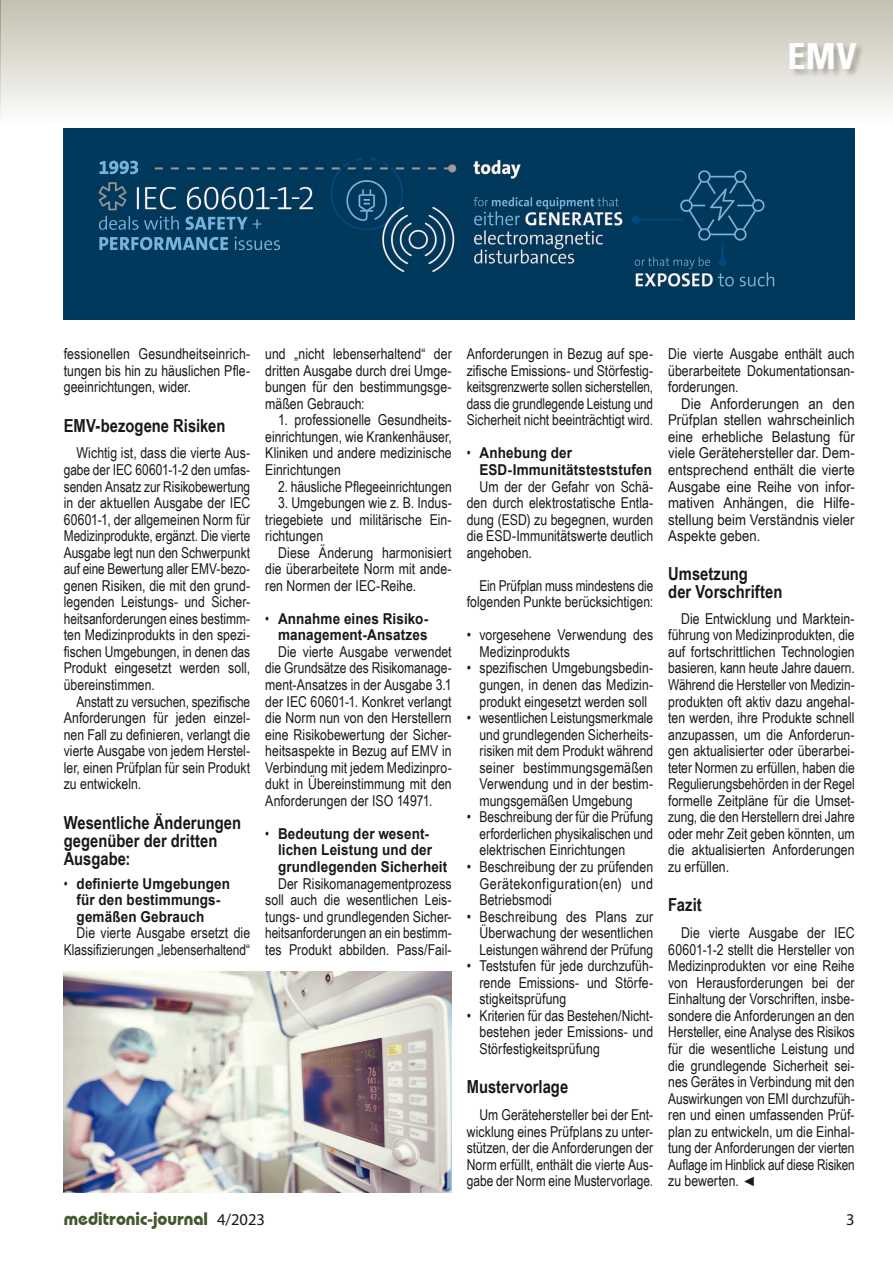
<style>
.page{position:relative;width:893px;height:1263px;background:#fff}
.page>*{position:absolute;margin:0;border:0;box-sizing:border-box;transform-origin:0 0}
.t1{font:700 condensed 36px "Univers";color:#fff}
.t2{font:700 18px/18px "Arial Narrow";color:#1a171c}
.t3{font:700 18px "Bauhaus IT Cby BT";color:#46562d}
.t4{font:16.5px "Myriad Pro";color:#1a171c}
.t5{font:15px/16.5px "Arial Narrow";color:#1a171c;text-align:justify}
.t6{font:15px/16.5px "Arial Narrow";color:#1a171c;text-align:justify;scale:1.07 1}
.t7{font:700 15px/16.5px "Arial";letter-spacing:.01em;color:#1a171c;scale:.9 1}
.t8{font:15px/16.5px "Arial Narrow";color:#1a171c;text-align:right;scale:.96 1}
.s1{font-family:"Arial Narrow";font-weight:400}
.s2{font-family:"Arial";font-style:italic;font-size:13.5px}
.s3{font-family:"Myriad Pro";font-weight:400;font-size:16.5px;color:#1a171c}
</style>
<div class="page">
<div style="left:0;top:0;width:893px;height:128px;background:linear-gradient(to bottom,#c3c0af,#fefefe)"></div>
<svg style="left:0;top:0;width:1px;height:128px"></svg>
<div style="left:790px;top:43px;width:75px;height:35px;background:#1a171c;opacity:.25"></div>
<img style="left:64px;top:129px;width:791px;height:190px">
<img style="left:64px;top:971px;width:388px;height:222px">
<h1 class="t1" style="left:788px;top:34px;width:70px">EMV</h1>
<p class="t5" style="left:64px;top:345px;width:188px">fessionellen Gesundheitseinrich&shy;tungen bis hin zu häuslichen Pfle&shy;geeinrichtungen, wider.</p>
<p class="t2" style="left:64px;top:415px;width:163px">EMV-bezogene Risiken</p>
<p class="t5" style="left:64px;top:444px;width:188px;text-indent:13px">Wichtig ist, dass die vierte Aus&shy;gabe der IEC 60601-1-2 den umfas&shy;senden Ansatz zur Risikobewertung in der aktuellen Ausgabe der IEC 60601-1, der allgemeinen Norm für Medizinprodukte, ergänzt. Die vierte Ausgabe legt nun den Schwerpunkt auf eine Bewertung aller EMV-bezo&shy;genen Risiken, die mit den grund&shy;legenden Leistungs- und Sicher&shy;heitsanforderungen eines bestimm&shy;ten Medizinprodukts in den spezi&shy;fischen Umgebungen, in denen das Produkt eingesetzt werden soll, übereinstimmen.</p>
<p class="t5" style="left:64px;top:692px;width:188px;text-indent:13px">Anstatt zu versuchen, spezifische Anforderungen für jeden einzel&shy;nen Fall zu definieren, verlangt die vierte Ausgabe von jedem Herstel&shy;ler, einen Prüfplan für sein Produkt zu entwickeln.</p>
<p class="t2" style="left:64px;top:812px;width:179px">Wesentliche Änderungen gegenüber der dritten<br>Ausgabe:</p>
<p class="t7" style="left:77px;top:875px;width:172px;text-indent:-13px"><span class="s1">•</span> definierte Umgebungen für den bestimmungs&shy;gemäßen Gebrauch</p>
<p class="t5" style="left:64px;top:924px;width:188px;text-align:right">Die vierte Ausgabe ersetzt die<br>Klassifizierungen „lebenserhaltend“</p>
<p class="t5" style="left:265px;top:345px;width:188px">und „nicht lebenserhaltend“ der dritten Ausgabe durch drei Umge&shy;bungen für den bestimmungsge&shy;mäßen Gebrauch:</p>
<p class="t5" style="left:265px;top:411px;width:188px;text-indent:13px">1. professionelle Gesundheits&shy;einrichtungen, wie Krankenhäuser, Kliniken und andere medizinische Einrichtungen</p>
<p class="t5" style="left:278px;top:477px;width:175px">2. häusliche Pflegeeinrichtungen</p>
<p class="t5" style="left:265px;top:494px;width:188px;text-indent:13px">3. Umgebungen wie z. B. Indus&shy;triegebiete und militärische Ein&shy;richtungen</p>
<p class="t5" style="left:265px;top:544px;width:188px;text-indent:13px">Diese Änderung harmonisiert die überarbeitete Norm mit ande&shy;ren Normen der IEC-Reihe.</p>
<p class="t7" style="left:265px;top:610px;width:183px;text-align:right"><span class="s1">•</span> Annahme eines Risiko&shy;management-Ansatzes</p>
<p class="t5" style="left:265px;top:643px;width:188px;text-indent:13px">Die vierte Ausgabe verwendet die Grundsätze des Risikomanage&shy;ment-Ansatzes in der Ausgabe 3.1 der IEC 60601-1. Konkret verlangt die Norm nun von den Herstellern eine Risikobewertung der Sicher&shy;heitsaspekte in Bezug auf EMV in Verbindung mit jedem Medizinpro&shy;dukt in Übereinstimmung mit den Anforderungen der ISO 14971.</p>
<p class="t7" style="left:278px;top:825px;width:190px;text-indent:-13px"><span class="s1">•</span> Bedeutung der wesent&shy;lichen Leistung und der grundlegenden Sicherheit</p>
<p class="t5" style="left:265px;top:874px;width:188px;text-indent:13px">Der Risikomanagementprozess soll auch die wesentlichen Leis&shy;tungs- und grundlegenden Sicher&shy;heitsanforderungen an ein bestimm&shy;tes Produkt abbilden. Pass/Fail-</p>
<p class="t5" style="left:467px;top:345px;width:188px">Anforderungen in Bezug auf spe&shy;zifische Emissions- und Störfestig&shy;keitsgrenzwerte sollen sicherstellen, dass die grundlegende Leistung und Sicherheit nicht beeinträchtigt wird.</p>
<p class="t7" style="left:479px;top:445px;width:193px;text-indent:-13px"><span class="s1">•</span> Anhebung der<br>ESD-Immunitätsteststufen</p>
<p class="t5" style="left:467px;top:477px;width:188px;text-indent:13px">Um der der Gefahr von Schä&shy;den durch elektrostatische Entla&shy;dung (ESD) zu begegnen, wurden die ESD-Immunitätswerte deutlich angehoben.</p>
<p class="t8" style="left:467px;top:577px;width:196px">Ein Prüfplan muss mindestens die folgenden Punkte berücksichtigen:</p>
<p class="t5" style="left:479px;top:626px;width:175px;text-indent:-13px">• vorgesehene Verwendung des<br>Medizinprodukts</p>
<p class="t5" style="left:479px;top:659px;width:175px;text-indent:-13px">• spezifischen Umgebungsbedin&shy;gungen, in denen das Medizin&shy;produkt eingesetzt werden soll</p>
<p class="t5" style="left:479px;top:709px;width:175px;text-indent:-13px">• wesentlichen Leistungsmerkmale und grundlegenden Sicherheits&shy;risiken mit dem Produkt während seiner bestimmungsgemäßen Verwendung und in der bestim&shy;mungsgemäßen Umgebung</p>
<p class="t5" style="left:479px;top:808px;width:175px;text-indent:-13px">• Beschreibung der für die Prüfung erforderlichen physikalischen und elektrischen Einrichtungen</p>
<p class="t5" style="left:479px;top:858px;width:175px;text-indent:-13px">• Beschreibung der zu prüfenden Gerätekonfiguration(en) und Betriebsmodi</p>
<p class="t5" style="left:479px;top:907px;width:175px;text-indent:-13px">• Beschreibung des Plans zur Überwachung der wesentlichen Leistungen während der Prüfung</p>
<p class="t5" style="left:479px;top:957px;width:175px;text-indent:-13px">• Teststufen für jede durchzufüh&shy;rende Emissions- und Störfe&shy;stigkeitsprüfung</p>
<p class="t5" style="left:479px;top:1007px;width:175px;text-indent:-13px">• Kriterien für das Bestehen/Nicht&shy;bestehen jeder Emissions- und Störfestigkeitsprüfung</p>
<p class="t2" style="left:467px;top:1077px;width:103px">Mustervorlage</p>
<p class="t5" style="left:467px;top:1106px;width:188px;text-indent:13px">Um Gerätehersteller bei der Ent&shy;wicklung eines Prüfplans zu unter&shy;stützen, der die Anforderungen der Norm erfüllt, enthält die vierte Aus&shy;gabe der Norm eine Mustervorlage.</p>
<p class="t5" style="left:668px;top:345px;width:188px">Die vierte Ausgabe enthält auch überarbeitete Dokumentationsan&shy;forderungen.</p>
<p class="t6" style="left:668px;top:395px;width:176px;text-indent:13px">Die Anforderungen an den Prüfplan stellen wahrscheinlich eine erhebliche Belastung für viele Gerätehersteller dar. Dem&shy;entsprechend enthält die vierte Ausgabe eine Reihe von infor&shy;mativen Anhängen, die Hilfe&shy;stellung beim Verständnis vieler Aspekte geben.</p>
<p class="t2" style="left:668px;top:564px;width:116px">Umsetzung<br>der Vorschriften</p>
<p class="t5" style="left:668px;top:610px;width:188px;text-indent:13px">Die Entwicklung und Marktein&shy;führung von Medizinprodukten, die auf fortschrittlichen Technologien basieren, kann heute Jahre dauern.<br>Während die Hersteller von Medizin&shy;produkten oft aktiv dazu angehal&shy;ten werden, ihre Produkte schnell anzupassen, um die Anforderun&shy;gen aktualisierter oder überarbei&shy;teter Normen zu erfüllen, haben die Regulierungsbehörden in der Regel formelle Zeitpläne für die Umset&shy;zung, die den Herstellern drei Jahre oder mehr Zeit geben könnten, um die aktualisierten Anforderungen zu erfüllen.</p>
<p class="t2" style="left:668px;top:895px;width:35px">Fazit</p>
<p class="t5" style="left:668px;top:924px;width:188px;text-indent:13px">Die vierte Ausgabe der IEC 60601-1-2 stellt die Hersteller von Medizinprodukten vor eine Reihe von Herausforderungen bei der Einhaltung der Vorschriften, insbe&shy;sondere die Anforderungen an den Hersteller, eine Analyse des Risikos für die wesentliche Leistung und die grundlegende Sicherheit sei&shy;nes Gerätes in Verbindung mit den Auswirkungen von EMI durchzufüh&shy;ren und einen umfassenden Prüf&shy;plan zu entwickeln, um die Einhal&shy;tung der Anforderungen der vierten Auflage im Hinblick auf diese Risiken zu bewerten. <span class="s2">◄</span></p>
<p class="t3" style="left:64px;top:1207px;width:203px">meditronic-journal <span class="s3">4/2023</span></p>
<p class="t4" style="left:846px;top:1209px;width:10px">3</p>
</div>
